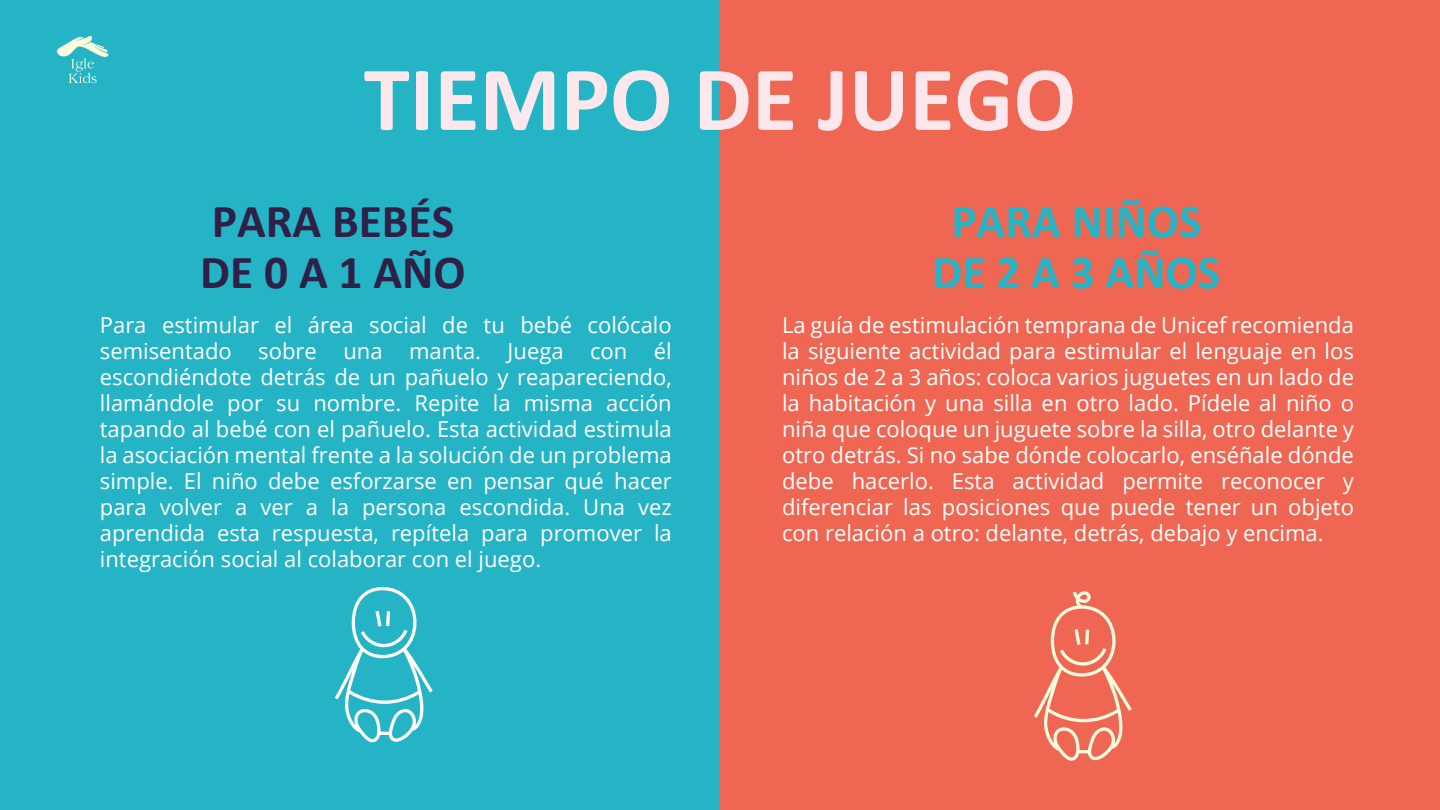
<style>
.page{position:relative;width:1440px;height:810px;background:#24b4c5}
.page>*{position:absolute;margin:0;border:0;box-sizing:border-box;transform-origin:0 0}
.t1{font:700 92.6px "Calibri";color:#fce7ec}
.t2{font:700 47.6px/50.8px "Calibri";color:#24b4c5;text-align:center}
.t3{font:700 47.6px/50.8px "Calibri";color:#301f47}
.t4{font:22px/26px "Open Sans";color:#fff;text-align:justify}
</style>
<div class="page">
<svg style="left:57px;top:35px;width:52px;height:48px"></svg>
<div style="left:719px;top:0;width:721px;height:810px;background:#ef6753"></div>
<svg style="left:335px;top:587px;width:98px;height:155px"></svg>
<svg style="left:1034px;top:591px;width:98px;height:170px"></svg>
<h1 class="t1" style="left:364px;top:34px;width:714px">TIEMPO DE JUEGO</h1>
<h2 class="t3" style="left:200px;top:195px;width:267px">PARA BEBÉS<br>DE 0 A 1 AÑO</h2>
<h2 class="t2" style="left:933px;top:195px;width:289px">PARA NIÑOS<br>DE 2 A 3 AÑOS</h2>
<p class="t4" style="left:782px;top:312px;width:573px">La guía de estimulación temprana de Unicef recomienda la siguiente actividad para estimular el lenguaje en los niños de 2 a 3 años: coloca varios juguetes en un lado de la habitación y una silla en otro lado. Pídele al niño o niña que coloque un juguete sobre la silla, otro delante y otro detrás. Si no sabe dónde colocarlo, enséñale dónde debe hacerlo. Esta actividad permite reconocer y diferenciar las posiciones que puede tener un objeto con relación a otro: delante, detrás, debajo y encima.</p>
<p class="t4" style="left:100px;top:312px;width:573px">Para estimular el área social de tu bebé colócalo semisentado sobre una manta. Juega con él escondiéndote detrás de un pañuelo y reapareciendo, llamándole por su nombre. Repite la misma acción tapando al bebé con el pañuelo. Esta actividad estimula la asociación mental frente a la solución de un problema simple. El niño debe esforzarse en pensar qué hacer para volver a ver a la persona escondida. Una vez aprendida esta respuesta, repítela para promover la integración social al colaborar con el juego.</p>
</div>
